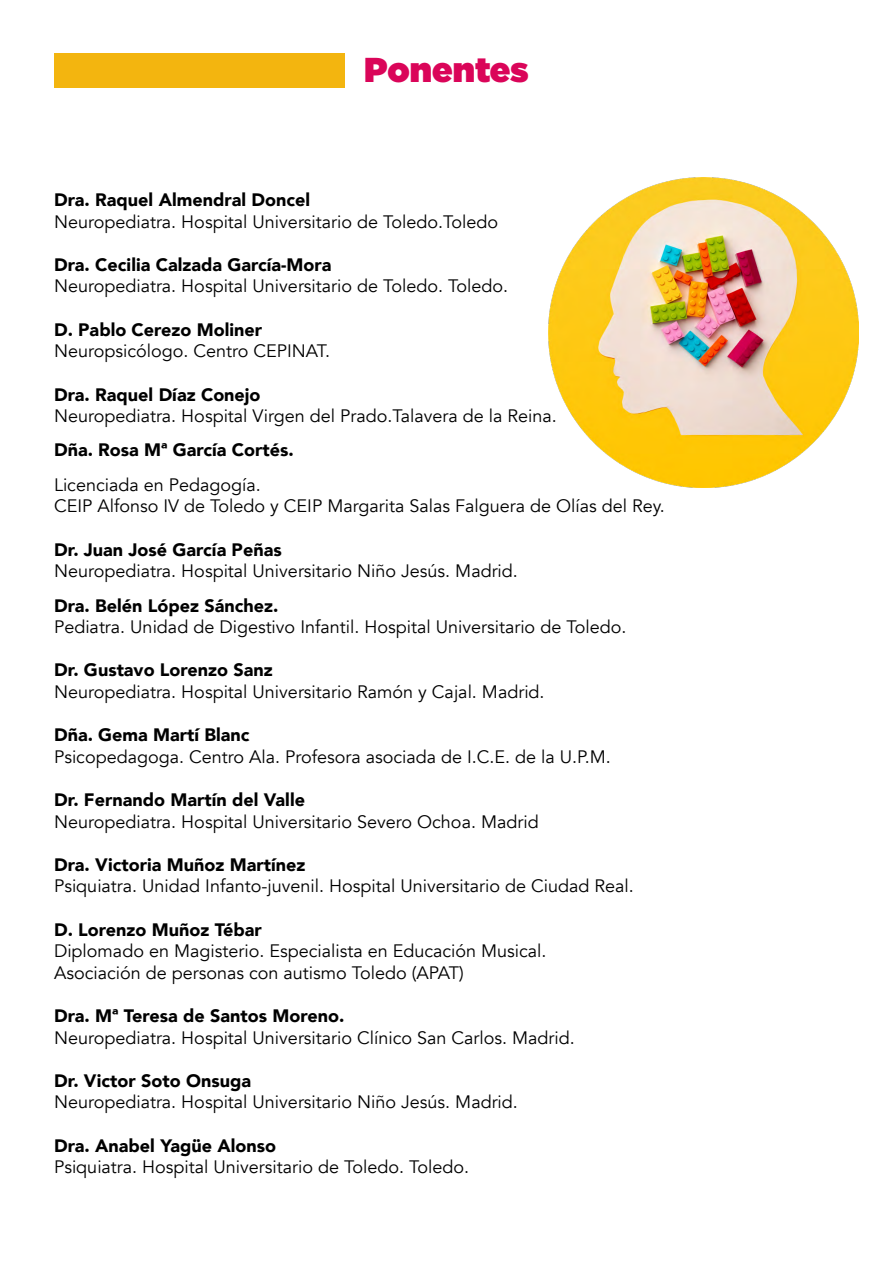
<style>
.page{position:relative;width:893px;height:1263px;background:#fff}
.page>*{position:absolute;margin:0;border:0;box-sizing:border-box;transform-origin:0 0}
.t1{font:900 34.5px "Gotham";color:#da0559}
.t2{font:18px/21.6px "Avenir";color:#000}
.t3{font:900 18px "Avenir";color:#000}
</style>
<div class="page">
<div style="left:54px;top:53px;width:290px;height:34px;background:#f3b50f"></div>
<img style="left:549px;top:177px;width:310px;height:310px">
<h1 class="t1" style="left:364px;top:45px;width:166px">Ponentes</h1>
<p class="t3" style="left:54px;top:184px;width:257px">Dra. Raquel Almendral Doncel</p>
<p class="t2" style="left:54px;top:211px;width:446px">Neuropediatra. Hospital Universitario de Toledo.Toledo</p>
<p class="t3" style="left:54px;top:249px;width:279px">Dra. Cecilia Calzada García-Mora</p>
<p class="t2" style="left:54px;top:276px;width:456px">Neuropediatra. Hospital Universitario de Toledo. Toledo.</p>
<p class="t3" style="left:54px;top:314px;width:210px">D. Pablo Cerezo Moliner</p>
<p class="t2" style="left:54px;top:341px;width:278px">Neuropsicólogo. Centro CEPINAT.</p>
<p class="t3" style="left:54px;top:379px;width:208px">Dra. Raquel Díaz Conejo</p>
<p class="t2" style="left:54px;top:405px;width:504px">Neuropediatra. Hospital Virgen del Prado.Talavera de la Reina.</p>
<p class="t3" style="left:54px;top:435px;width:241px">Dña. Rosa Mª García Cortés.</p>
<p class="t2" style="left:54px;top:474px;width:612px">Licenciada en Pedagogía.<br>CEIP Alfonso IV de Toledo y CEIP Margarita Salas Falguera de Olías del Rey.</p>
<p class="t3" style="left:54px;top:534px;width:229px">Dr. Juan José García Peñas</p>
<p class="t2" style="left:54px;top:561px;width:465px">Neuropediatra. Hospital Universitario Niño Jesús. Madrid.</p>
<p class="t3" style="left:54px;top:590px;width:226px">Dra. Belén López Sánchez.</p>
<p class="t2" style="left:54px;top:616px;width:574px">Pediatra. Unidad de Digestivo Infantil. Hospital Universitario de Toledo.</p>
<p class="t3" style="left:54px;top:655px;width:220px">Dr. Gustavo Lorenzo Sanz</p>
<p class="t2" style="left:54px;top:681px;width:492px">Neuropediatra. Hospital Universitario Ramón y Cajal. Madrid.</p>
<p class="t3" style="left:54px;top:719px;width:197px">Dña. Gema Martí Blanc</p>
<p class="t2" style="left:54px;top:746px;width:558px">Psicopedagoga. Centro Ala. Profesora asociada de I.C.E. de la U.P.M.</p>
<p class="t3" style="left:54px;top:784px;width:252px">Dr. Fernando Martín del Valle</p>
<p class="t2" style="left:54px;top:811px;width:486px">Neuropediatra. Hospital Universitario Severo Ochoa. Madrid</p>
<p class="t3" style="left:54px;top:849px;width:253px">Dra. Victoria Muñoz Martínez</p>
<p class="t2" style="left:54px;top:876px;width:581px">Psiquiatra. Unidad Infanto-juvenil. Hospital Universitario de Ciudad Real.</p>
<p class="t3" style="left:54px;top:914px;width:209px">D. Lorenzo Muñoz Tébar</p>
<p class="t2" style="left:54px;top:940px;width:494px">Diplomado en Magisterio. Especialista en Educación Musical.<br>Asociación de personas con autismo Toledo (APAT)</p>
<p class="t3" style="left:54px;top:1000px;width:292px">Dra. Mª Teresa de Santos Moreno.</p>
<p class="t2" style="left:54px;top:1027px;width:522px">Neuropediatra. Hospital Universitario Clínico San Carlos. Madrid.</p>
<p class="t3" style="left:54px;top:1065px;width:199px">Dr. Victor Soto Onsuga</p>
<p class="t2" style="left:54px;top:1092px;width:465px">Neuropediatra. Hospital Universitario Niño Jesús. Madrid.</p>
<p class="t3" style="left:54px;top:1130px;width:223px">Dra. Anabel Yagüe Alonso</p>
<p class="t2" style="left:54px;top:1156px;width:417px">Psiquiatra. Hospital Universitario de Toledo. Toledo.</p>
</div>
